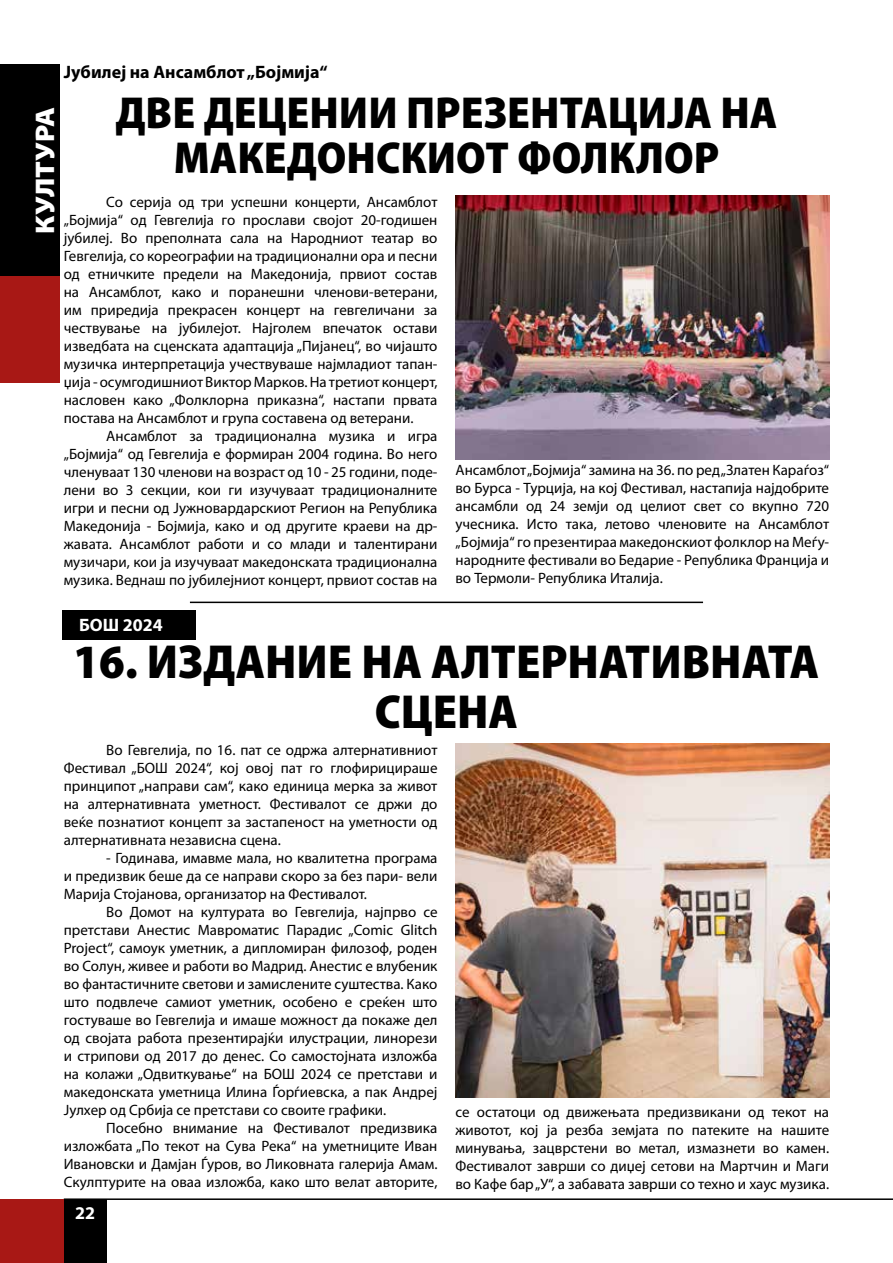
<style>
.page{position:relative;width:893px;height:1263px;background:#fff}
.page>*{position:absolute;margin:0;border:0;box-sizing:border-box;transform-origin:0 0}
.t1{font:900 semi-condensed 48px/49.5px "Myriad Pro";color:#000;text-align:center}
.t2{font:900 semi-condensed 45px/45px "Myriad Pro";color:#000;text-align:center}
.t3{font:900 semi-expanded 27px "Myriad Pro";color:#fff}
.t4{font:700 18px "Myriad Pro";color:#000}
.t5{font:700 18px "Myriad Pro";color:#fff}
.t6{font:15px/18px "Myriad Pro";color:#000;text-align:justify}
</style>
<div class="page">
<hr style="left:64px;top:1198px;width:829px;height:2px;background:#000">
<div style="left:64px;top:1199px;width:42px;height:64px;background:#000"></div>
<div style="left:0;top:1199px;width:64px;height:64px;background:#a81815"></div>
<div style="left:0;top:64px;width:60px;height:212px;background:#000"></div>
<div style="left:0;top:276px;width:60px;height:107px;background:#a81815"></div>
<img style="left:455px;top:196px;width:374px;height:264px">
<div style="left:62px;top:610px;width:134px;height:29px;background:#000"></div>
<img style="left:455px;top:744px;width:374px;height:353px">
<hr style="left:190px;top:602px;width:513px;height:1px;background:#000">
<h3 class="t3" style="left:27px;top:234px;width:129px;rotate:-90deg">КУЛТУРА</h3>
<p class="t4" style="left:64px;top:60px;width:265px">Јубилеј на Ансамблот „Бојмија“</p>
<h2 class="t2" style="left:115px;top:89px;width:663px">ДВЕ ДЕЦЕНИИ ПРЕЗЕНТАЦИЈА НА<br>МАКЕДОНСКИОТ ФОЛКЛОР</h2>
<p class="t6" style="left:64px;top:193px;width:375px;text-indent:43px">Со серија од три успешни концерти, Ансамблот „Бојмија“ од Гевгелија го прослави својот 20-годишен јубилеј. Во преполната сала на Народниот театар во Гевгелија, со кореографии на традиционални ора и песни од етничките предели на Македонија, првиот состав на Ансамблот, како и поранешни членови-ветерани, им приредија прекрасен концерт на гевгеличани за чествување на јубилејот. Најголем впечаток остави изведбата на сценската адаптација „Пијанец“, во чијашто музичка интерпретација учествуваше најмладиот тапан&shy;џија - осумгодишниот Виктор Марков. На третиот концерт, насловен како „Фолклорна приказна“, настапи првата постава на Ансамблот и група составена од ветерани.</p>
<p class="t6" style="left:64px;top:427px;width:375px;text-indent:43px">Ансамблот за традиционална музика и игра „Бојмија“ од Гевгелија е формиран 2004 година. Во него членуваат 130 членови на возраст од 10 - 25 години, поде&shy;лени во 3 секции, кои ги изучуваат традиционалните игри и песни од Јужновардарскиот Регион на Република Македонија - Бојмија, како и од другите краеви на др&shy;жавата. Ансамблот работи и со млади и талентирани музичари, кои ја изучуваат македонската традиционална музика. Веднаш по јубилејниот концерт, првиот состав на</p>
<p class="t6" style="left:455px;top:461px;width:375px">Ансамблот „Бојмија“ замина на 36. по ред „Златен Караѓоз“ во Бурса - Турција, на кој Фестивал, настапија најдобрите ансамбли од 24 земји од целиот свет со вкупно 720 учесника. Исто така, летово членовите на Ансамблот „Бојмија“ го презентираа македонскиот фолклор на Меѓу&shy;народните фестивали во Бедарие - Република Франција и во Термоли- Република Италија.</p>
<p class="t5" style="left:79px;top:613px;width:85px">БОШ 2024</p>
<h1 class="t1" style="left:74px;top:636px;width:747px">16. ИЗДАНИЕ НА АЛТЕРНАТИВНАТА<br>СЦЕНА</h1>
<p class="t6" style="left:64px;top:741px;width:375px;text-indent:43px">Во Гевгелија, по 16. пат се одржа алтернативниот Фестивал „БОШ 2024“, кој овој пат го глофирицираше принципот „направи сам“, како единица мерка за живот на алтернативната уметност. Фестивалот се држи до веќе познатиот концепт за застапеност на уметности од алтернативната независна сцена.</p>
<p class="t6" style="left:64px;top:849px;width:375px;text-indent:43px">- Годинава, имавме мала, но квалитетна програма и предизвик беше да се направи скоро за без пари- вели Марија Стојанова, организатор на Фестивалот.</p>
<p class="t6" style="left:64px;top:903px;width:375px;text-indent:43px">Во Домот на културата во Гевгелија, најпрво се претстави Анестис Мавроматис Парадис „Comic Glitch Project“, самоук уметник, а дипломиран филозоф, роден во Солун, живее и работи во Мадрид. Анестис е влубеник во фантастичните светови и замислените суштества. Како што подвлече самиот уметник, особено е среќен што гостуваше во Гевгелија и имаше можност да покаже дел од својата работа презентирајќи илустрации, линорези и стрипови од 2017 до денес. Со самостојната изложба на колажи „Одвиткување“ на БОШ 2024 се претстави и македонската уметница Илина Ѓорѓиевска, а пак Андреј Јулхер од Србија се претстави со своите графики.</p>
<p class="t6" style="left:64px;top:1119px;width:375px;text-indent:43px">Посебно внимание на Фестивалот предизвика изложбата „По текот на Сува Река“ на уметниците Иван Ивановски и Дамјан Ѓуров, во Ликовната галерија Амам.<br>Скулптурите на оваа изложба, како што велат авторите,</p>
<p class="t5" style="left:75px;top:1201px;width:21px">22</p>
<p class="t6" style="left:455px;top:1103px;width:375px">се остатоци од движењата предизвикани од текот на животот, кој ја резба земјата по патеките на нашите минувања, зацврстени во метал, измазнети во камен.<br>Фестивалот заврши со диџеј сетови на Мартчин и Маги во Кафе бар „У“, а забавата заврши со техно и хаус музика.</p>
</div>
